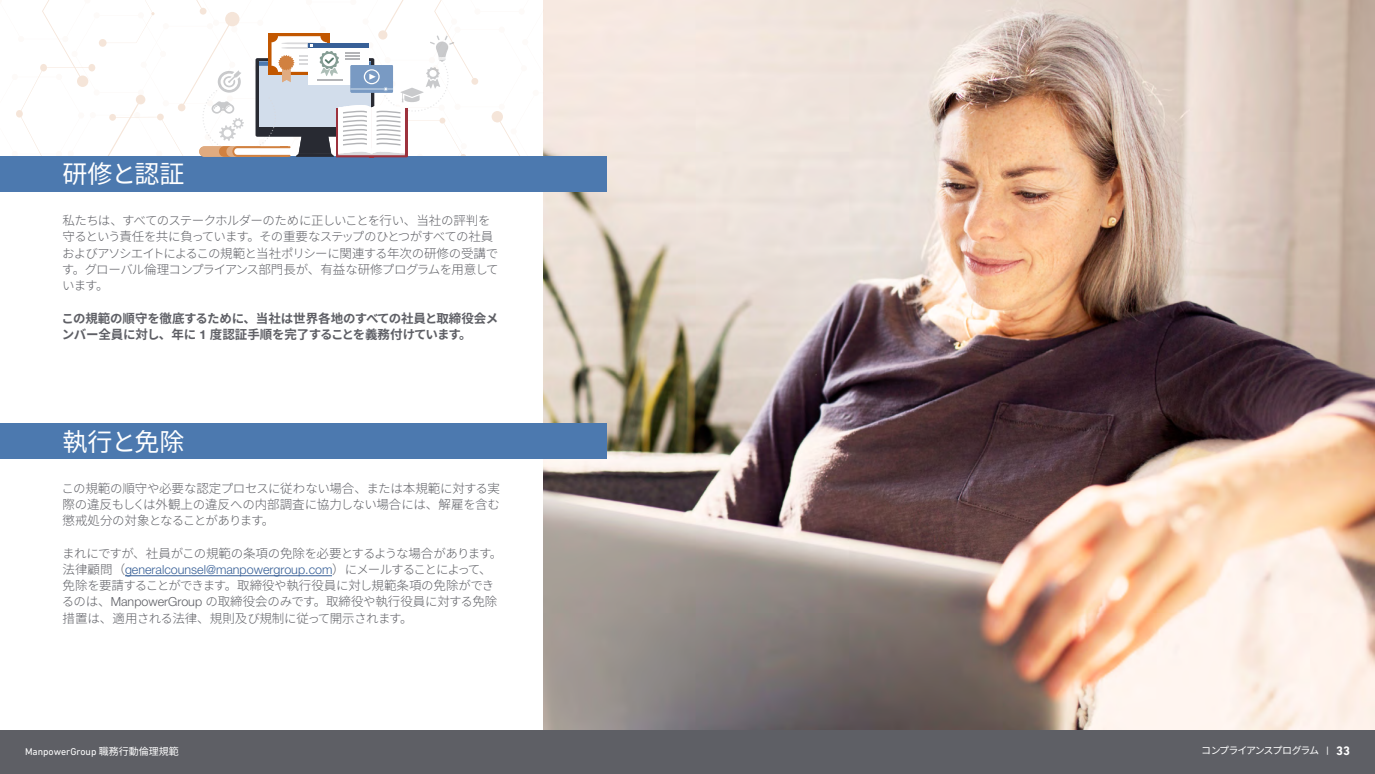
<style>
.page{position:relative;width:1375px;height:774px;background:#fff}
.page>*{position:absolute;margin:0;border:0;box-sizing:border-box;transform-origin:0 0}
.t1{font:25px "Source Han Sans JP";letter-spacing:-.015em;color:#fff}
.t2{font:300 12.5px/16.2px "Source Han Sans JP";letter-spacing:-.035em;color:#5e5f65;text-align:justify}
.t3{font:300 12.5px/16.2px "Source Han Sans JP";letter-spacing:-.055em;color:#5e5f65}
.t4{font:700 12.5px/16.2px "Source Han Sans JP";letter-spacing:-.015em;color:#5e5f65}
.t5{font:300 12.5px "Helvetica Neue LT Pro";color:#386097}
.t6{font:10px "DIN Next LT Pro";color:#fff}
.t7{font:10px "Source Han Sans JP";letter-spacing:-.115em;color:#fff}
.s1{font-family:"Helvetica Neue LT Pro"}
.s2{font-family:"Source Han Sans JP";color:#5e5f65}
.s3{font-family:"Source Han Sans JP"}
.s4{font-family:"DIN Next LT Pro"}
.s5{font-family:"DIN Next LT Pro";font-weight:700;font-size:12.5px}
</style>
<div class="page">
<img style="left:544px;top:0;width:831px;height:730px">
<div style="left:0;top:156px;width:606px;height:35px;background:#4c79af"></div>
<div style="left:0;top:424px;width:606px;height:35px;background:#4c79af"></div>
<hr style="left:125px;top:575px;width:207px;height:1px;background:#386097">
<svg style="left:16px;top:0;width:528px;height:157px"></svg>
<div style="left:0;top:730px;width:1375px;height:44px;background:#5e5f65"></div>
<h1 class="t1" style="left:62px;top:160px;width:124px">研修と認証</h1>
<p class="t3" style="left:62px;top:213px;width:438px">私たちは、すべてのステークホルダーのために正しいことを行い、当社の評判を守るという責任を共に負っています。その重要なステップのひとつがすべての社員およびアソシエイトによるこの規範と当社ポリシーに関連する年次の研修の受講です。グローバル倫理コンプライアンス部門長が、有益な研修プログラムを用意しています。</p>
<p class="t4" style="left:62px;top:310px;width:438px">この規範の順守を徹底するために、当社は世界各地のすべての社員と取締役会メンバー全員に対し、年に <span class="s1">1</span> 度認証手順を完了することを義務付けています。</p>
<h1 class="t1" style="left:62px;top:427px;width:124px">執行と免除</h1>
<p class="t2" style="left:62px;top:480px;width:440px">この規範の順守や必要な認定プロセスに従わない場合、または本規範に対する実際の違反もしくは外観上の違反への内部調査に協力しない場合には、解雇を含む懲戒処分の対象となることがあります。</p>
<p class="t2" style="left:62px;top:545px;width:442px">まれにですが、社員がこの規範の条項の免除を必要とするような場合があります。</p>
<p class="t5" style="left:63px;top:562px;width:431px"><span class="s2">法律顧問（</span>generalcounsel@manpowergroup.com<span class="s2">）にメールすることによって、</span></p>
<p class="t2" style="left:62px;top:578px;width:437px;text-align:left">免除を要請することができます。取締役や執行役員に対し規範条項の免除ができるのは、<span class="s1">ManpowerGroup</span> の取締役会のみです。取締役や執行役員に対する免除措置は、適用される法律、規則及び規制に従って開示されます。</p>
<p class="t6" style="left:25px;top:745px;width:155px">ManpowerGroup <span class="s3">職務行動倫理規範</span></p>
<p class="t7" style="left:1201px;top:745px;width:150px">コンプライアンスプログラム <span class="s4">|</span> <span class="s5">33</span></p>
</div>
